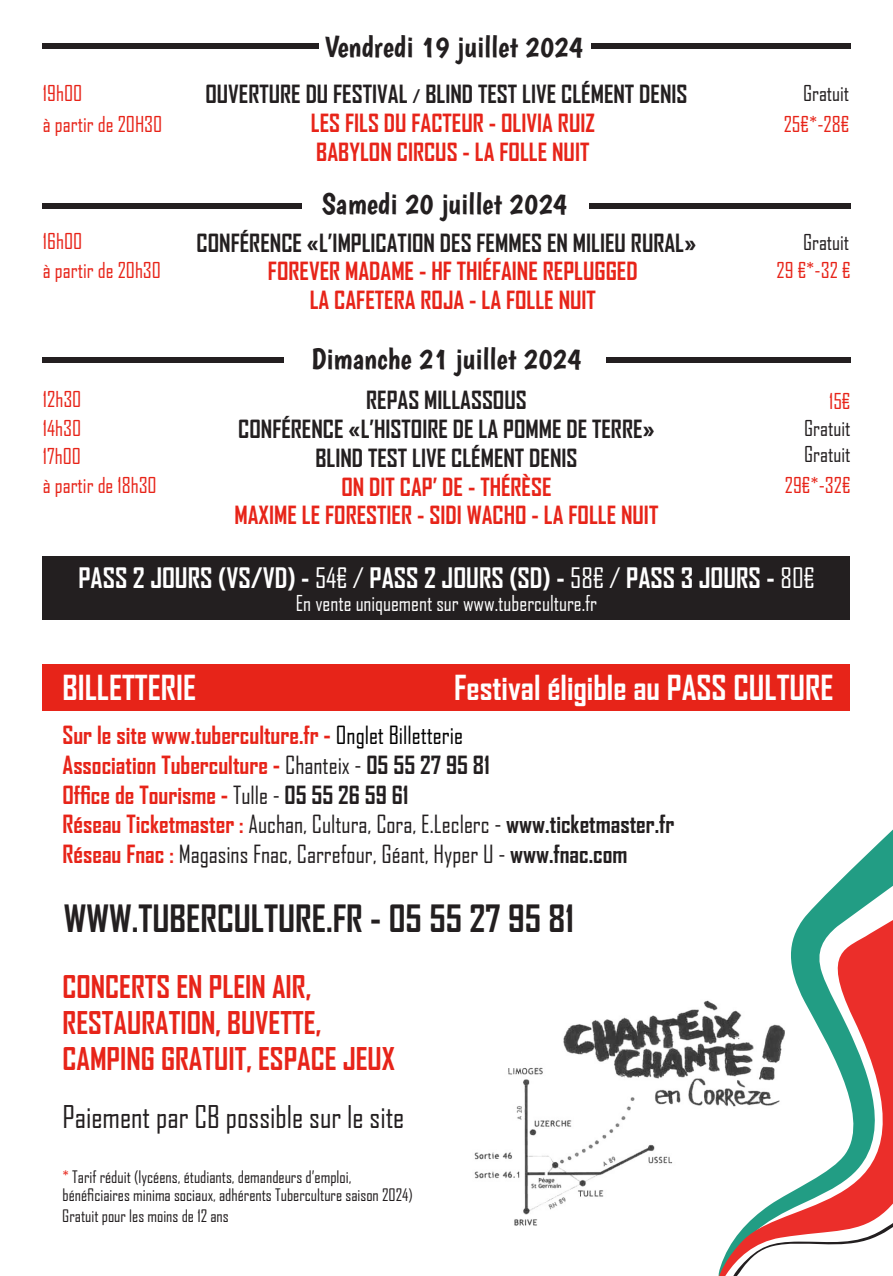
<style>
.page{position:relative;width:893px;height:1276px;background:#fff}
.page>*{position:absolute;margin:0;border:0;box-sizing:border-box;transform-origin:0 0}
.t1{font:700 36px "Agency FB";color:#231f20}
.t2{font:700 33px "Agency FB";color:#fff}
.t3{font:700 30px/36px "Agency FB";color:#e72419}
.t4{font:30px "Boogaloo";color:#231f20}
.t5{font:30px "Agency FB";color:#231f20}
.t6{font:700 27px "Agency FB";color:#fff}
.t7{font:700 24px "Agency FB";color:#e72419}
.t8{font:700 24px "Agency FB";color:#231f20}
.t9{font:24px "Agency FB";color:#231f20}
.t10{font:21px "Agency FB";color:#e72419}
.t11{font:21px "Agency FB";color:#fff}
.t12{font:21px "Agency FB";color:#231f20}
.t13{font:16.5px/18px "Agency FB";color:#231f20}
.s1{font-size:18px}
.s2{font-weight:400}
.s3{font-weight:400;color:#000}
.s4{font-weight:400;color:#231f20}
.s5{color:#231f20}
.s6{font-weight:700;color:#e72419}
.s7{font-weight:700}
.s8{color:#e72419}
</style>
<div class="page">
<div style="left:43px;top:664px;width:807px;height:47px;background:#e72419"></div>
<div style="left:43px;top:557px;width:807px;height:63px;background:#231f20"></div>
<div style="left:43px;top:44px;width:276px;height:5px;background:#231f20"></div>
<div style="left:43px;top:203px;width:259px;height:5px;background:#231f20"></div>
<div style="left:43px;top:357px;width:241px;height:6px;background:#231f20"></div>
<div style="left:591px;top:44px;width:259px;height:5px;background:#231f20"></div>
<div style="left:589px;top:203px;width:261px;height:5px;background:#231f20"></div>
<div style="left:606px;top:357px;width:244px;height:6px;background:#231f20"></div>
<img style="left:474px;top:1000px;width:238px;height:226px">
<svg style="left:851px;top:829px;width:42px;height:41px"></svg>
<svg style="left:712px;top:870px;width:181px;height:406px"></svg>
<p class="t4" style="left:325px;top:29px;width:260px">Vendredi 19 juillet 2024</p>
<p class="t10" style="left:43px;top:80px;width:41px">19h00</p>
<p class="t8" style="left:205px;top:79px;width:484px">OUVERTURE DU FESTIVAL <span class="s1">/</span> BLIND TEST LIVE CLÉMENT DENIS</p>
<p class="t12" style="left:803px;top:80px;width:48px">Gratuit</p>
<p class="t10" style="left:43px;top:111px;width:121px">à partir de 20H30</p>
<p class="t7" style="left:311px;top:108px;width:285px">LES FILS DU FACTEUR - OLIVIA RUIZ</p>
<p class="t7" style="left:316px;top:137px;width:275px">BABYLON CIRCUS - LA FOLLE NUIT</p>
<p class="t10" style="left:784px;top:111px;width:67px">25€*-28€</p>
<p class="t4" style="left:322px;top:186px;width:247px">Samedi 20 juillet 2024</p>
<p class="t10" style="left:43px;top:228px;width:41px">16h00</p>
<p class="t10" style="left:43px;top:257px;width:119px">à partir de 20h30</p>
<p class="t8" style="left:197px;top:228px;width:501px">CONFÉRENCE «L’IMPLICATION DES FEMMES EN MILIEU RURAL»</p>
<p class="t7" style="left:268px;top:256px;width:371px">FOREVER MADAME - HF THIÉFAINE REPLUGGED</p>
<p class="t7" style="left:310px;top:285px;width:288px">LA CAFETERA ROJA - LA FOLLE NUIT</p>
<p class="t12" style="left:803px;top:230px;width:48px">Gratuit</p>
<p class="t10" style="left:777px;top:257px;width:75px">29 €*-32 €</p>
<p class="t4" style="left:311px;top:340px;width:272px">Dimanche 21 juillet 2024</p>
<p class="t10" style="left:43px;top:386px;width:40px">12h30</p>
<p class="t10" style="left:43px;top:415px;width:40px">14h30</p>
<p class="t10" style="left:43px;top:443px;width:40px">17h00</p>
<p class="t10" style="left:43px;top:472px;width:115px">à partir de 18h30</p>
<p class="t8" style="left:366px;top:385px;width:162px">REPAS MILLASSOUS</p>
<p class="t8" style="left:315px;top:442px;width:264px">BLIND TEST LIVE CLÉMENT DENIS</p>
<p class="t7" style="left:341px;top:471px;width:212px">ON DIT CAP’ DE - THÉRÈSE</p>
<p class="t7" style="left:235px;top:500px;width:425px">MAXIME LE FORESTIER - SIDI WACHO - LA FOLLE NUIT</p>
<p class="t8" style="left:238px;top:414px;width:418px">CONFÉRENCE «L’HISTOIRE DE LA POMME DE TERRE»</p>
<p class="t10" style="left:829px;top:388px;width:23px">15€</p>
<p class="t12" style="left:804px;top:415px;width:48px">Gratuit</p>
<p class="t12" style="left:804px;top:441px;width:48px">Gratuit</p>
<p class="t10" style="left:785px;top:472px;width:67px">29€*-32€</p>
<p class="t6" style="left:78px;top:561px;width:738px">PASS 2 JOURS (VS/VD) - <span class="s2">54€ /</span> PASS 2 JOURS (SD) - <span class="s2">58€ /</span> PASS 3 JOURS - <span class="s2">80€</span></p>
<p class="t11" style="left:296px;top:590px;width:303px">En vente uniquement sur www.tuberculture.fr</p>
<p class="t2" style="left:63px;top:667px;width:135px">BILLETTERIE</p>
<p class="t2" style="left:454px;top:667px;width:381px">Festival éligible au PASS CULTURE</p>
<p class="t7" style="left:63px;top:720px;width:402px">Sur le site www.tuberculture.fr - <span class="s3">Onglet Billetterie</span></p>
<p class="t7" style="left:63px;top:750px;width:429px">Association Tuberculture - <span class="s4">Chanteix -</span> <span class="s5">05 55 27 95 81</span></p>
<p class="t7" style="left:63px;top:779px;width:347px">Office de Tourisme - <span class="s4">Tulle -</span> <span class="s5">05 55 26 59 61</span></p>
<p class="t9" style="left:63px;top:809px;width:613px"><span class="s6">Réseau Ticketmaster :</span> Auchan, Cultura, Cora, E.Leclerc - <span class="s7">www.ticketmaster.fr</span></p>
<p class="t9" style="left:63px;top:839px;width:566px"><span class="s6">Réseau Fnac :</span> Magasins Fnac, Carrefour, Géant, Hyper U - <span class="s7">www.fnac.com</span></p>
<p class="t1" style="left:64px;top:896px;width:512px">WWW.TUBERCULTURE.FR - 05 55 27 95 81</p>
<p class="t3" style="left:63px;top:968px;width:334px">CONCERTS EN PLEIN AIR,<br>RESTAURATION, BUVETTE,<br>CAMPING GRATUIT, ESPACE JEUX</p>
<p class="t5" style="left:63px;top:1098px;width:343px">Paiement par CB possible sur le site</p>
<p class="t13" style="left:63px;top:1167px;width:352px"><span class="s8">*</span> Tarif réduit (lycéens, étudiants, demandeurs d’emploi, bénéficiaires minima sociaux, adhérents Tuberculture saison 2024)</p>
<p class="t13" style="left:62px;top:1206px;width:168px">Gratuit pour les moins de 12 ans</p>
</div>
